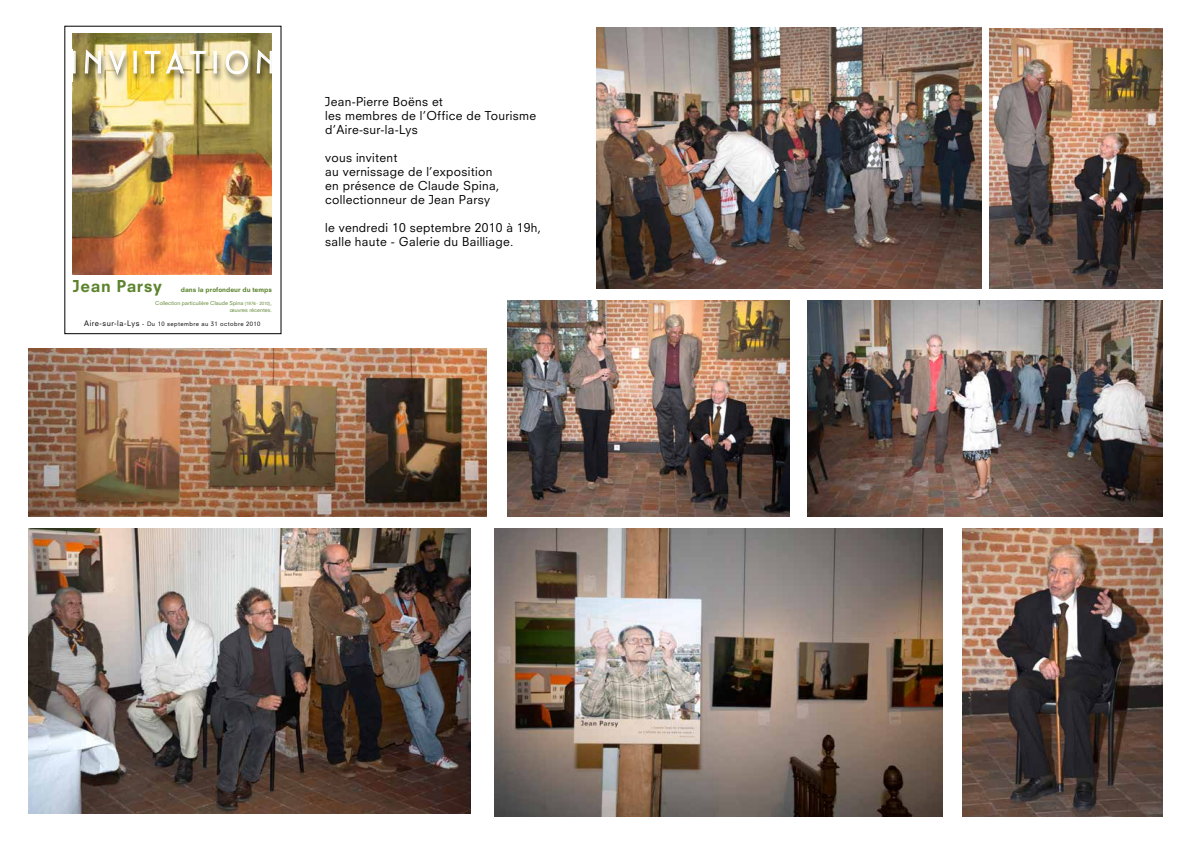
<style>
.page{position:relative;width:1191px;height:842px;background:#fff}
.page>*{position:absolute;margin:0;border:0;box-sizing:border-box;transform-origin:0 0}
.t1{font:34px "Hardwood LP";letter-spacing:.2em;color:#fff}
.t2{font:800 16px "Neuzeit S";letter-spacing:.035em;color:#5c832d}
.t3{font:12px/14px "Neuzeit S";letter-spacing:.025em;color:#000}
.t4{font:800 6.4px "Neuzeit S";color:#5c832d}
.t5{font:5.8px "Neuzeit S";letter-spacing:.07em;color:#000}
.t6{font:5.3px/7.1px "Neuzeit S";color:#5c832d;text-align:right}
.s1{font-size:7.4px}
.s2{font-size:6.4px}
.s3{font-size:4.3px}
</style>
<div class="page">
<img style="left:73px;top:34px;width:199px;height:241px">
<div style="left:69px;top:51px;width:210px;height:33px;background:#000;opacity:.75"></div>
<svg style="left:85px;top:50px;width:16px;height:23px"></svg>
<svg style="left:109px;top:51px;width:17px;height:24px"></svg>
<svg style="left:145px;top:51px;width:15px;height:22px"></svg>
<svg style="left:166px;top:50px;width:18px;height:23px"></svg>
<svg style="left:190px;top:51px;width:15px;height:22px"></svg>
<div style="left:214px;top:51px;width:2px;height:22px;border:1px solid #fff"></div>
<svg style="left:226px;top:51px;width:22px;height:23px"></svg>
<svg style="left:257px;top:50px;width:15px;height:23px"></svg>
<div style="left:67px;top:49px;width:6px;height:33px;background:#fff"></div>
<div style="left:272px;top:49px;width:6px;height:33px;background:#fff"></div>
<img style="left:807px;top:300px;width:355px;height:216px">
<img style="left:507px;top:300px;width:282px;height:216px">
<img style="left:989px;top:29px;width:173px;height:259px">
<img style="left:28px;top:528px;width:442px;height:286px">
<img style="left:494px;top:528px;width:448px;height:288px">
<img style="left:596px;top:28px;width:385px;height:260px">
<img style="left:962px;top:528px;width:200px;height:288px">
<img style="left:28px;top:348px;width:458px;height:168px">
<h1 class="t1" style="left:71px;top:44px;width:205px">INVITATION</h1>
<h2 class="t2" style="left:73px;top:276px;width:91px">Jean Parsy</h2>
<p class="t5" style="left:84px;top:321px;width:178px"><span class="s1">Aire-sur-la-Lys</span> <span class="s2">-</span> Du 10 septembre au 31 octobre 2010</p>
<p class="t4" style="left:181px;top:286px;width:93px">dans la profondeur du temps</p>
<p class="t6" style="left:155px;top:299px;width:118px">Collection particulière Claude Spina <span class="s3">(1976 - 2010)</span>, œuvres récentes.</p>
<p class="t3" style="left:325px;top:94px;width:212px">Jean-Pierre Boëns et<br>les membres de l’Office de Tourisme d’Aire-sur-la-Lys</p>
<p class="t3" style="left:325px;top:150px;width:176px">vous invitent<br>au vernissage de l’exposition en présence de Claude Spina, collectionneur de Jean Parsy</p>
<p class="t3" style="left:325px;top:220px;width:217px">le vendredi 10 septembre 2010 à 19h, salle haute - Galerie du Bailliage.</p>
</div>
